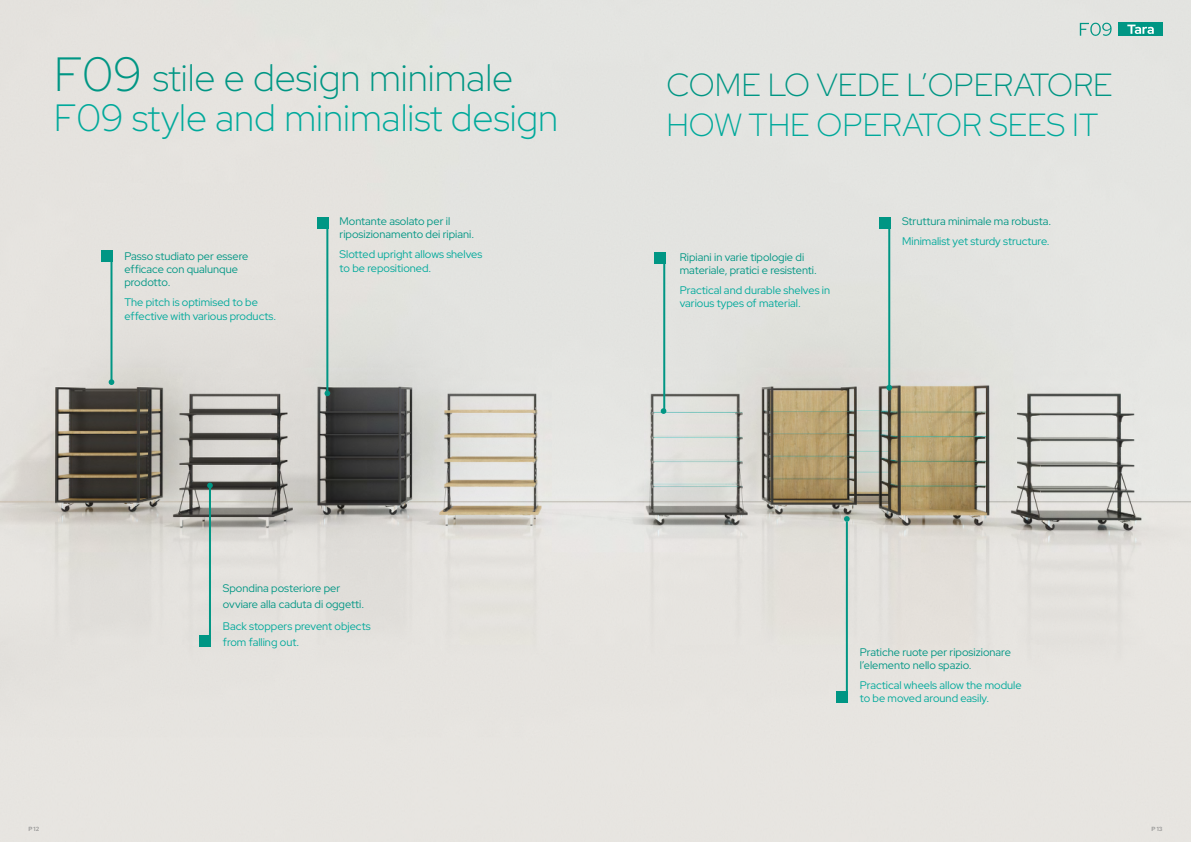
<style>
.page{position:relative;width:1191px;height:842px;background:#fff}
.page>*{position:absolute;margin:0;border:0;box-sizing:border-box;transform-origin:0 0}
.t1{font:300 38px/40px "Red Hat Display";color:#00a99b}
.t2{font:300 32px "Red Hat Display";color:#009684}
.t3{font:300 32px "Red Hat Display";color:#00a99b}
.t4{font:11px/13.2px "Red Hat Display";color:#009684}
.t5{font:11px/13.2px "Red Hat Display";color:#00a99b}
.t6{font:700 6px "Red Hat Display";color:#9d9d9c}
.s1{font-size:48px;color:#009684}
.s2{color:#009684}
</style>
<div class="page">
<img style="left:0;top:0;width:1191px;height:842px">
<svg style="left:1079px;top:23px;width:32px;height:13px"></svg>
<div style="left:1118px;top:23px;width:44px;height:13px;background:#009684"></div>
<svg style="left:1127px;top:25px;width:26px;height:9px"></svg>
<div style="left:317px;top:218px;width:11px;height:11px;background:#009684"></div>
<hr style="left:326px;top:227px;width:2px;height:166px;background:#009684">
<svg style="left:324px;top:390px;width:6px;height:6px"></svg>
<div style="left:654px;top:252px;width:11px;height:12px;background:#009684"></div>
<hr style="left:663px;top:262px;width:2px;height:149px;background:#009684">
<svg style="left:660px;top:408px;width:6px;height:6px"></svg>
<div style="left:200px;top:635px;width:11px;height:11px;background:#009684"></div>
<hr style="left:209px;top:485px;width:2px;height:152px;background:#009684">
<svg style="left:207px;top:483px;width:6px;height:5px"></svg>
<div style="left:836px;top:691px;width:12px;height:11px;background:#009684"></div>
<hr style="left:846px;top:522px;width:2px;height:171px;background:#009684">
<svg style="left:844px;top:516px;width:5px;height:6px"></svg>
<div style="left:101px;top:250px;width:11px;height:12px;background:#009684"></div>
<hr style="left:110px;top:260px;width:2px;height:121px;background:#009684">
<svg style="left:109px;top:379px;width:5px;height:6px"></svg>
<div style="left:879px;top:218px;width:11px;height:11px;background:#009684"></div>
<hr style="left:888px;top:227px;width:2px;height:161px;background:#009684">
<svg style="left:886px;top:385px;width:6px;height:5px"></svg>
<h1 class="t1" style="left:54px;top:57px;width:506px"><span class="s1">F09</span> <span class="s2">stile e design minimale<br></span>F09 style and minimalist design</h1>
<h2 class="t2" style="left:666px;top:64px;width:447px">COME LO VEDE L’OPERATORE</h2>
<h2 class="t3" style="left:666px;top:104px;width:433px">HOW THE OPERATOR SEES IT</h2>
<p class="t4" style="left:124px;top:249px;width:125px">Passo studiato per essere efficace con qualunque prodotto.</p>
<p class="t5" style="left:124px;top:296px;width:153px">The pitch is optimised to be effective with various products.</p>
<p class="t4" style="left:339px;top:214px;width:136px">Montante asolato per il riposizionamento dei ripiani.</p>
<p class="t5" style="left:339px;top:248px;width:144px">Slotted upright allows shelves to be repositioned.</p>
<p class="t4" style="left:680px;top:250px;width:138px">Ripiani in varie tipologie di materiale, pratici e resistenti.</p>
<p class="t5" style="left:680px;top:283px;width:152px">Practical and durable shelves in various types of material.</p>
<p class="t4" style="left:902px;top:214px;width:150px">Struttura minimale ma robusta.</p>
<p class="t5" style="left:902px;top:234px;width:149px">Minimalist yet sturdy structure.</p>
<p class="t4" style="left:223px;top:580px;width:143px;line-height:16px">Spondina posteriore per ovviare alla caduta di oggetti.</p>
<p class="t5" style="left:223px;top:618px;width:149px;line-height:16px">Back stoppers prevent objects from falling out.</p>
<p class="t4" style="left:859px;top:645px;width:153px">Pratiche ruote per riposizionare l’elemento nello spazio.</p>
<p class="t5" style="left:859px;top:678px;width:163px">Practical wheels allow the module to be moved around easily.</p>
<p class="t6" style="left:28px;top:824px;width:12px">P 12</p>
<p class="t6" style="left:1151px;top:824px;width:13px">P 13</p>
</div>
